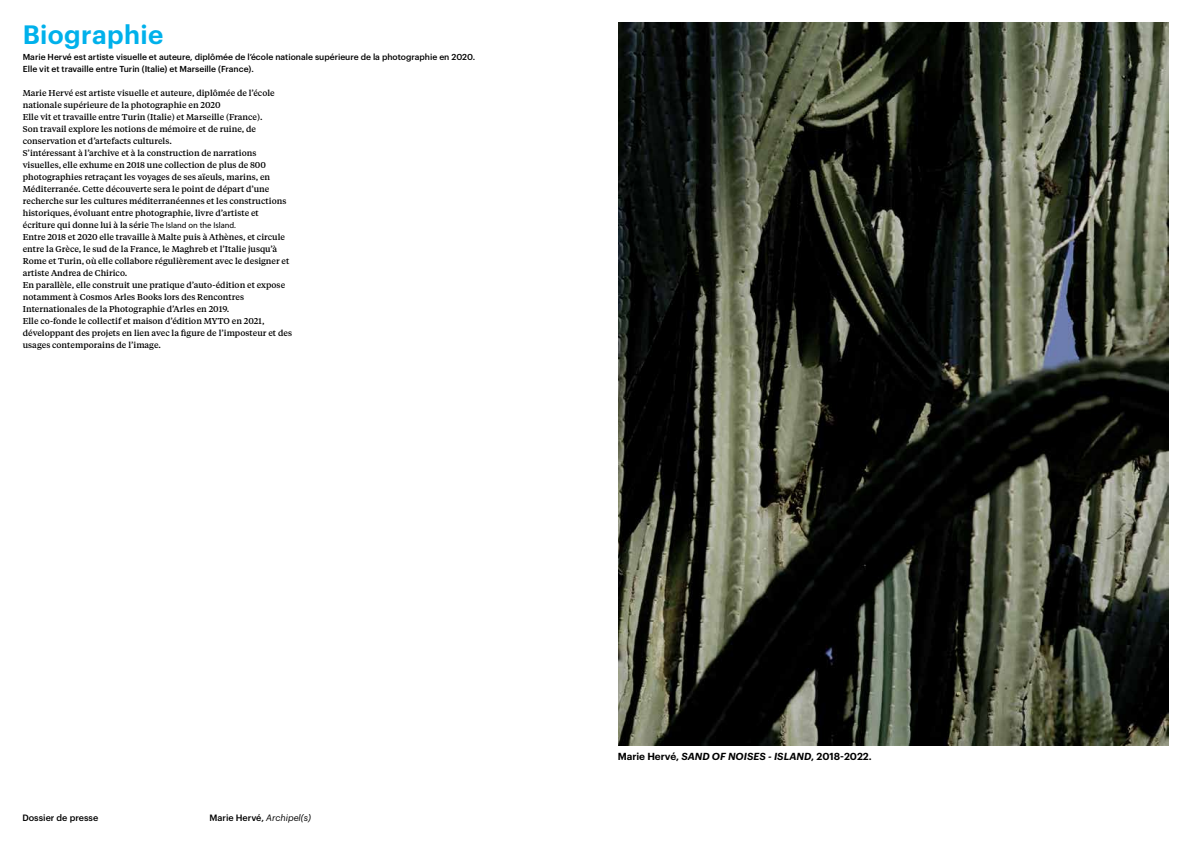
<style>
.page{position:relative;width:1191px;height:842px;background:#fff}
.page>*{position:absolute;margin:0;border:0;box-sizing:border-box;transform-origin:0 0}
.t1{font:600 26px "Graphik";letter-spacing:.015em;color:#00b1eb}
.t2{font:600 10px "Graphik";color:#000}
.t3{font:500 9px "Graphik";color:#000}
.t4{font:500 8.5px/12px "Tiempos Text";color:#000}
.t5{font:500 8.5px/12px "Graphik";color:#000}
.s1{font-family:"Myriad Pro";font-weight:400}
.s2{font-weight:400;font-style:italic}
.s3{font-style:italic}
</style>
<div class="page">
<img style="left:618px;top:23px;width:550px;height:723px">
<h1 class="t1" style="left:23px;top:15px;width:142px">Biographie</h1>
<p class="t5" style="left:23px;top:50px;width:454px">Marie Hervé est artiste visuelle et auteure, diplômée de l’école nationale supérieure de la photographie en 2020.<br>Elle vit et travaille entre Turin (Italie) et Marseille (France).</p>
<p class="t4" style="left:23px;top:87px;width:271px">Marie Hervé est artiste visuelle et auteure, diplômée de l’école nationale supérieure de la photographie en 2020<br>Elle vit et travaille entre Turin (Italie) et Marseille (France).<br>Son travail explore les notions de mémoire et de ruine, de conservation et d’artefacts culturels.<br>S’intéressant à l’archive et à la construction de narrations visuelles, elle exhume en 2018 une collection de plus de 800 photographies retraçant les voyages de ses aïeuls, marins, en Méditerranée. Cette découverte sera le point de départ d’une recherche sur les cultures méditerranéennes et les constructions historiques, évoluant entre photographie, livre d’artiste et écriture qui donne lui à la série <span class="s1">The Island on the Island.<br></span>Entre 2018 et 2020 elle travaille à Malte puis à Athènes, et circule entre la Grèce, le sud de la France, le Maghreb et l’Italie jusqu’à Rome et Turin, où elle collabore régulièrement avec le designer et artiste Andrea de Chirico.<br>En parallèle, elle construit une pratique d’auto-édition et expose notamment à Cosmos Arles Books lors des Rencontres Internationales de la Photographie d’Arles en 2019.<br>Elle co-fonde le collectif et maison d’édition MYTO en 2021, développant des projets en lien avec la figure de l’imposteur et des usages contemporains de l’image.</p>
<p class="t3" style="left:22px;top:811px;width:77px">Dossier de presse</p>
<p class="t3" style="left:209px;top:811px;width:103px">Marie Hervé, <span class="s2">Archipel(s)</span></p>
<p class="t2" style="left:617px;top:749px;width:256px">Marie Hervé, <span class="s3">SAND OF NOISES - ISLAND</span>, 2018-2022.</p>
</div>
